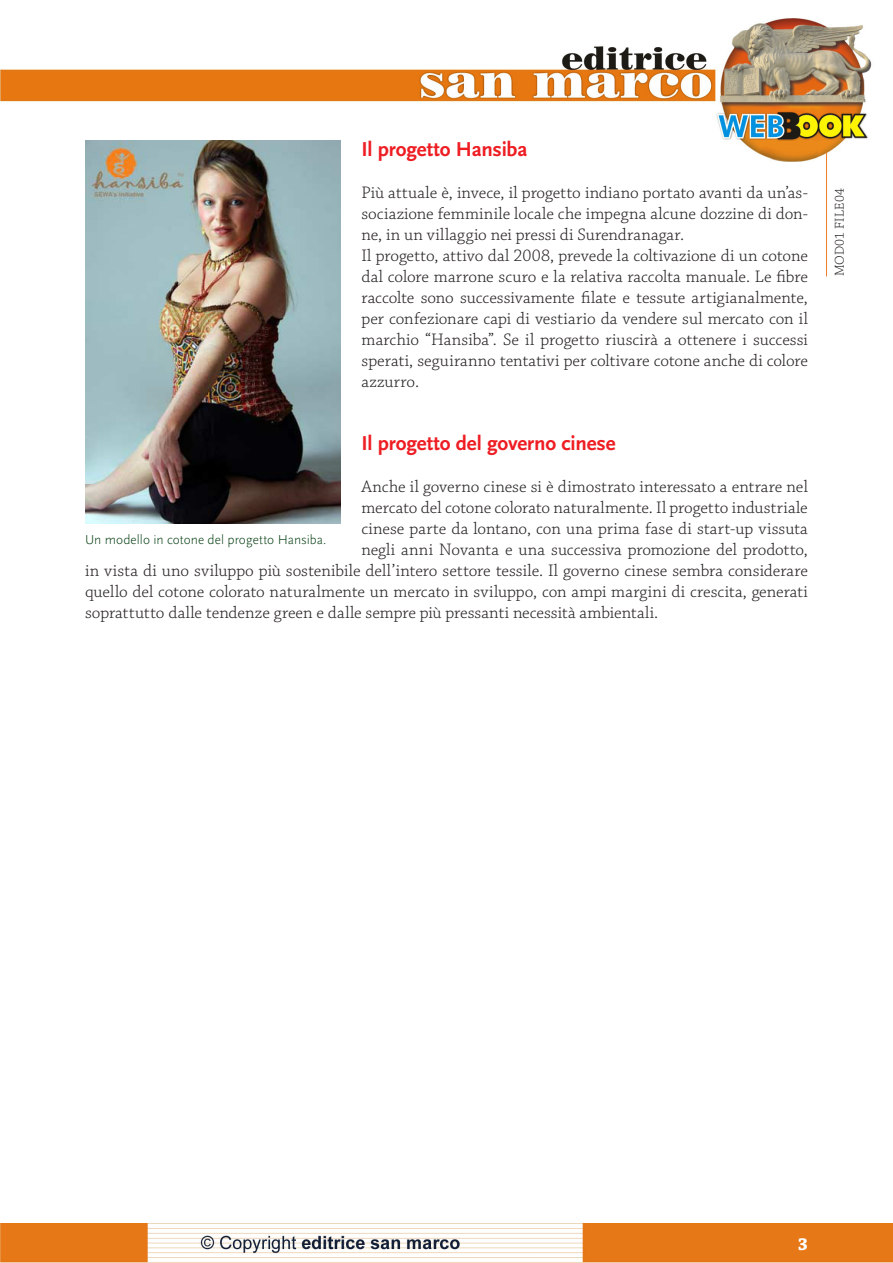
<style>
.page{position:relative;width:893px;height:1263px;background:#fff}
.page>*{position:absolute;margin:0;border:0;box-sizing:border-box;transform-origin:0 0}
.Normale{font:700 21px "Scala Sans";letter-spacing:-.01em;color:#ee1d23}
.t1{font:700 18px "Chaparral Pro";color:#fff}
.Normale__Web{font:300 17.55px/21px "Chaparral Pro";color:#231f20;text-align:justify}
.Normale-2{font:300 17.55px "Chaparral Pro";color:#231f20}
.didascalie_verdi{font:300 13.5px "Scala Sans";color:#003b0d}
.t2{font:300 13.5px "Chaparral Pro";letter-spacing:.02em;color:#231f20}
</style>
<div class="page">
<img style="left:0;top:1224px;width:893px;height:39px">
<img style="left:0;top:19px;width:872px;height:143px">
<hr style="left:826px;top:153px;width:1px;height:123px;background:#ee7b26">
<img style="left:85px;top:140px;width:255px;height:383px">
<p class="Normale" style="left:361px;top:138px;width:167px">Il progetto Hansiba</p>
<p class="Normale__Web" style="left:361px;top:182px;width:448px">Più attuale è, invece, il progetto indiano portato avanti da un’as&shy;sociazione femminile locale che impegna alcune dozzine di don&shy;ne, in un villaggio nei pressi di Surendranagar.</p>
<p class="Normale__Web" style="left:361px;top:245px;width:448px">Il progetto, attivo dal 2008, prevede la coltivazione di un cotone dal colore marrone scuro e la relativa raccolta manuale. Le fibre raccolte sono successivamente filate e tessute artigianalmente, per confezionare capi di vestiario da vendere sul mercato con il marchio “Hansiba”. Se il progetto riuscirà a ottenere i successi sperati, seguiranno tentativi per coltivare cotone anche di colore azzurro.</p>
<p class="Normale" style="left:361px;top:432px;width:256px">Il progetto del governo cinese</p>
<p class="Normale-2" style="left:361px;top:477px;width:448px">Anche il governo cinese si è dimostrato interessato a entrare nel</p>
<p class="Normale-2" style="left:361px;top:498px;width:448px">mercato del cotone colorato naturalmente. Il progetto industriale</p>
<p class="Normale-2" style="left:361px;top:519px;width:448px">cinese parte da lontano, con una prima fase di start-up vissuta</p>
<p class="Normale-2" style="left:361px;top:540px;width:448px">negli anni Novanta e una successiva promozione del prodotto,</p>
<p class="Normale-2" style="left:85px;top:561px;width:724px">in vista di uno sviluppo più sostenibile dell’intero settore tessile. Il governo cinese sembra considerare</p>
<p class="Normale-2" style="left:85px;top:582px;width:724px">quello del cotone colorato naturalmente un mercato in sviluppo, con ampi margini di crescita, generati</p>
<p class="Normale-2" style="left:85px;top:603px;width:575px">soprattutto dalle tendenze green e dalle sempre più pressanti necessità ambientali.</p>
<p class="didascalie_verdi" style="left:85px;top:532px;width:243px">Un modello in cotone del progetto Hansiba.</p>
<p class="t2" style="left:832px;top:276px;width:90px;rotate:-90deg">MOD01 FILE04</p>
<p class="t1" style="left:798px;top:1233px;width:12px">3</p>
</div>
